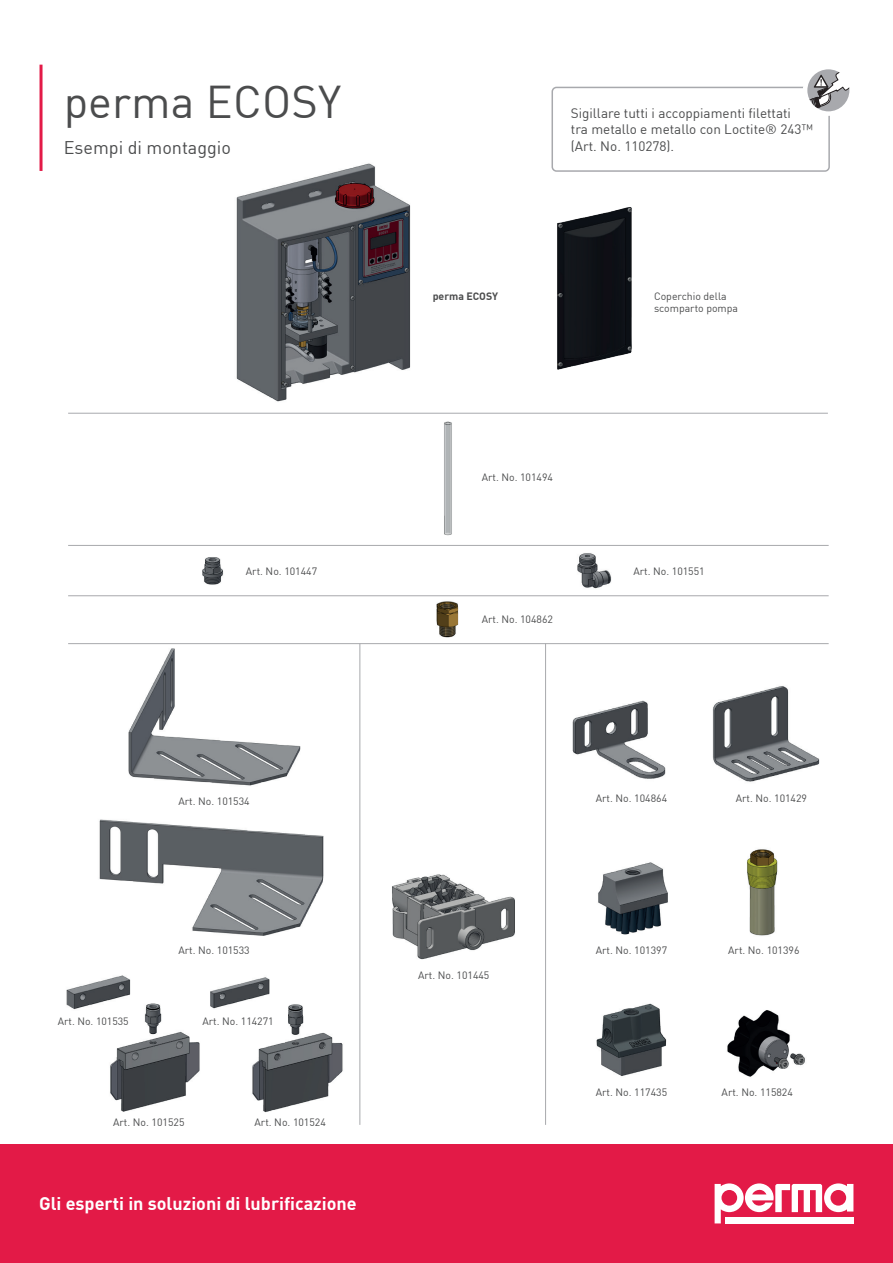
<style>
.page{position:relative;width:893px;height:1263px;background:#fff}
.page>*{position:absolute;margin:0;border:0;box-sizing:border-box;transform-origin:0 0}
.t1{font:45px "DIN Pro";color:#4b4c4d}
.t2{font:700 18px "DIN Pro";color:#fff}
.t3{font:18px "DIN Pro";color:#4b4c4d}
.t4{font:13.5px/16.5px "DIN Pro";color:#4b4c4d}
.t5{font:10.5px/12px "DIN Pro";color:#4b4c4d}
.t6{font:700 10.5px "DIN Pro";color:#4b4c4d}
</style>
<div class="page">
<div style="left:0;top:1144px;width:893px;height:119px;background:#e31a47"></div>
<svg style="left:715px;top:1183px;width:138px;height:40px"></svg>
<img style="left:236px;top:163px;width:175px;height:239px">
<img style="left:557px;top:207px;width:75px;height:163px">
<img style="left:444px;top:421px;width:8px;height:115px">
<img style="left:202px;top:557px;width:22px;height:28px">
<img style="left:577px;top:553px;width:34px;height:36px">
<img style="left:436px;top:601px;width:23px;height:37px">
<img style="left:252px;top:1004px;width:91px;height:109px">
<img style="left:110px;top:1003px;width:90px;height:109px">
<img style="left:747px;top:849px;width:31px;height:87px">
<img style="left:598px;top:862px;width:70px;height:73px">
<img style="left:727px;top:1010px;width:78px;height:67px">
<img style="left:596px;top:1003px;width:71px;height:73px">
<img style="left:392px;top:874px;width:123px;height:86px">
<img style="left:99px;top:819px;width:225px;height:117px">
<hr style="left:68px;top:413px;width:760px;height:1px;background:#a8a9ad">
<hr style="left:68px;top:545px;width:761px;height:1px;background:#a8a9ad">
<hr style="left:68px;top:595px;width:761px;height:1px;background:#a8a9ad">
<hr style="left:68px;top:643px;width:761px;height:1px;background:#a8a9ad">
<hr style="left:359px;top:643px;width:1px;height:482px;background:#a8a9ad">
<hr style="left:545px;top:643px;width:1px;height:482px;background:#a8a9ad">
<img style="left:128px;top:648px;width:173px;height:138px">
<img style="left:199px;top:977px;width:77px;height:35px">
<img style="left:66px;top:975px;width:72px;height:36px">
<img style="left:712px;top:686px;width:108px;height:96px">
<img style="left:572px;top:700px;width:94px;height:79px">
<hr style="left:40px;top:65px;width:3px;height:106px;background:#e31a47">
<div style="left:551px;top:87px;width:279px;height:85px;border:2px solid #a8a9ad;border-radius:4px"></div>
<div style="left:803px;top:65px;width:51px;height:51px;border:4px solid #fff;border-radius:50%"></div>
<svg style="left:805px;top:68px;width:47px;height:46px"></svg>
<h1 class="t1" style="left:64px;top:67px;width:279px">perma ECOSY</h1>
<h2 class="t3" style="left:64px;top:134px;width:169px">Esempi di montaggio</h2>
<p class="t6" style="left:433px;top:287px;width:67px">perma ECOSY</p>
<p class="t4" style="left:571px;top:104px;width:244px">Sigillare tutti i accoppiamenti filettati<br>tra metallo e metallo con Loctite® 243™ (Art. No. 110278).</p>
<p class="t5" style="left:654px;top:289px;width:86px">Coperchio della scomparto pompa</p>
<p class="t5" style="left:482px;top:471px;width:73px">Art. No. 101494</p>
<p class="t5" style="left:246px;top:565px;width:73px">Art. No. 101447</p>
<p class="t5" style="left:633px;top:565px;width:73px">Art. No. 101551</p>
<p class="t5" style="left:482px;top:612px;width:73px">Art. No. 104862</p>
<p class="t5" style="left:178px;top:794px;width:73px">Art. No. 101534</p>
<p class="t5" style="left:178px;top:943px;width:73px">Art. No. 101533</p>
<p class="t5" style="left:58px;top:1015px;width:72px">Art. No. 101535</p>
<p class="t5" style="left:202px;top:1015px;width:73px">Art. No. 114271</p>
<p class="t5" style="left:113px;top:1115px;width:73px">Art. No. 101525</p>
<p class="t5" style="left:255px;top:1115px;width:73px">Art. No. 101524</p>
<h2 class="t2" style="left:39px;top:1190px;width:319px">Gli esperti in soluzioni di lubrificazione</h2>
<p class="t5" style="left:418px;top:968px;width:73px">Art. No. 101445</p>
<p class="t5" style="left:596px;top:791px;width:73px">Art. No. 104864</p>
<p class="t5" style="left:736px;top:791px;width:73px">Art. No. 101429</p>
<p class="t5" style="left:596px;top:943px;width:73px">Art. No. 101397</p>
<p class="t5" style="left:728px;top:943px;width:73px">Art. No. 101396</p>
<p class="t5" style="left:596px;top:1085px;width:73px">Art. No. 117435</p>
<p class="t5" style="left:722px;top:1085px;width:73px">Art. No. 115824</p>
</div>
